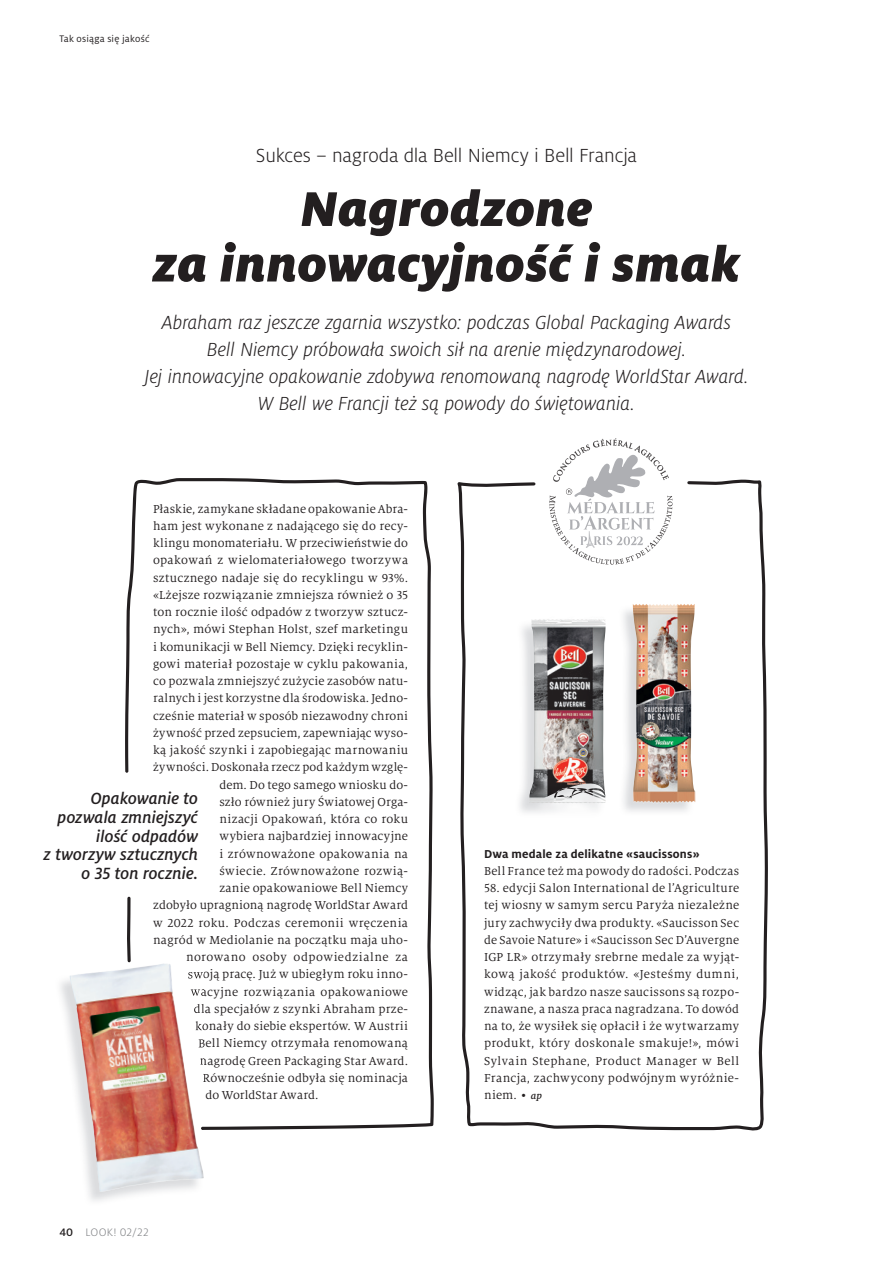
<style>
.page{position:relative;width:893px;height:1263px;background:#fff}
.page>*{position:absolute;margin:0;border:0;box-sizing:border-box;transform-origin:0 0}
.t1{font:italic 900 54px/55.5px "Milo Pro";letter-spacing:.01em;color:#231f20;text-align:center}
.t2{font:italic 300 21px/27px "Milo Pro";letter-spacing:-.005em;color:#231f20;text-align:center}
.t3{font:300 21px "Milo Pro";letter-spacing:-.01em;color:#231f20}
.t4{font:italic 500 18px/18.8px "Milo Pro";letter-spacing:.005em;color:#231f20;text-align:right}
.t5{font:12.75px/17.2px "Milo Serif Pro";letter-spacing:.02em;color:#231f20;text-align:justify}
.t6{font:700 12.75px "Milo Pro";letter-spacing:.015em;color:#231f20}
.t7{font:12.75px "Milo Serif Pro";letter-spacing:.04em;color:#231f20}
.t8{font:300 12px "Milo Pro";letter-spacing:.025em;color:#808285}
.t9{font:10.5px "Milo Pro";letter-spacing:.02em;color:#231f20}
.s1{font-weight:500;color:#231f20}
.s2{font-weight:500;font-style:italic;font-size:10.5px}
</style>
<div class="page">
<svg style="left:125px;top:478px;width:309px;height:652px"></svg>
<svg style="left:126px;top:895px;width:6px;height:68px"></svg>
<svg style="left:553px;top:438px;width:116px;height:40px"></svg>
<svg style="left:457px;top:478px;width:311px;height:653px"></svg>
<img style="left:60px;top:963px;width:144px;height:238px">
<svg style="left:187px;top:963px;width:17px;height:1px"></svg>
<img style="left:188px;top:969px;width:16px;height:12px">
<svg style="left:191px;top:987px;width:13px;height:11px"></svg>
<svg style="left:194px;top:1004px;width:10px;height:11px"></svg>
<svg style="left:196px;top:1021px;width:8px;height:29px"></svg>
<svg style="left:200px;top:1056px;width:4px;height:11px"></svg>
<img style="left:70px;top:963px;width:99px;height:196px">
<p class="t9" style="left:60px;top:33px;width:92px">Tak osiąga się jakość</p>
<h2 class="t3" style="left:256px;top:144px;width:382px">Sukces – nagroda dla Bell Niemcy i Bell Francja</h2>
<h1 class="t1" style="left:153px;top:181px;width:588px">Nagrodzone<br>za innowacyjność i smak</h1>
<p class="t2" style="left:145px;top:309px;width:605px">Abraham raz jeszcze zgarnia wszystko: podczas Global Packaging Awards<br>Bell Niemcy próbowała swoich sił na arenie międzynarodowej.<br>Jej innowacyjne opakowanie zdobywa renomowaną nagrodę WorldStar Award.<br>W Bell we Francji też są powody do świętowania.</p>
<p class="t5" style="left:153px;top:500px;width:257px">Płaskie, zamykane składane opakowanie Abra-</p>
<p class="t5" style="left:153px;top:517px;width:256px">ham jest wykonane z nadającego się do recy-</p>
<p class="t5" style="left:153px;top:534px;width:256px">klingu monomateriału. W przeciwieństwie do</p>
<p class="t5" style="left:153px;top:552px;width:257px">opakowań z wielomateriałowego tworzywa</p>
<p class="t5" style="left:153px;top:569px;width:256px">sztucznego nadaje się do recyklingu w 93%.</p>
<p class="t5" style="left:153px;top:586px;width:257px">«Lżejsze rozwiązanie zmniejsza również o 35</p>
<p class="t5" style="left:153px;top:603px;width:257px">ton rocznie ilość odpadów z tworzyw sztucz-</p>
<p class="t5" style="left:153px;top:621px;width:257px">nych», mówi Stephan Holst, szef marketingu</p>
<p class="t5" style="left:153px;top:638px;width:257px">i komunikacji w Bell Niemcy. Dzięki recyklin-</p>
<p class="t5" style="left:153px;top:655px;width:256px">gowi materiał pozostaje w cyklu pakowania,</p>
<p class="t5" style="left:153px;top:672px;width:257px">co pozwala zmniejszyć zużycie zasobów natu-</p>
<p class="t5" style="left:153px;top:690px;width:257px">ralnych i jest korzystne dla środowiska. Jedno-</p>
<p class="t5" style="left:153px;top:707px;width:257px">cześnie materiał w sposób niezawodny chroni</p>
<p class="t5" style="left:153px;top:724px;width:257px">żywność przed zepsuciem, zapewniając wyso-</p>
<p class="t5" style="left:153px;top:741px;width:257px">ką jakość szynki i zapobiegając marnowaniu</p>
<p class="t5" style="left:153px;top:759px;width:257px">żywności. Doskonała rzecz pod każdym wzglę-</p>
<p class="t5" style="left:219px;top:776px;width:190px">dem. Do tego samego wniosku do-</p>
<p class="t5" style="left:219px;top:793px;width:190px">szło również jury Światowej Orga-</p>
<p class="t5" style="left:219px;top:810px;width:190px">nizacji Opakowań, która co roku</p>
<p class="t5" style="left:219px;top:828px;width:190px">wybiera najbardziej innowacyjne</p>
<p class="t5" style="left:219px;top:845px;width:190px">i zrównoważone opakowania na</p>
<p class="t5" style="left:219px;top:862px;width:190px">świecie. Zrównoważone rozwią-</p>
<p class="t5" style="left:219px;top:879px;width:190px">zanie opakowaniowe Bell Niemcy</p>
<p class="t5" style="left:153px;top:897px;width:257px">zdobyło upragnioną nagrodę WorldStar Award</p>
<p class="t5" style="left:153px;top:914px;width:257px">w 2022 roku. Podczas ceremonii wręczenia</p>
<p class="t5" style="left:153px;top:931px;width:256px">nagród w Mediolanie na początku maja uho-</p>
<p class="t7" style="left:186px;top:950px;width:223px">norowano osoby odpowiedzialne za</p>
<p class="t5" style="left:188px;top:966px;width:222px">swoją pracę. Już w ubiegłym roku inno-</p>
<p class="t5" style="left:191px;top:983px;width:219px">wacyjne rozwiązania opakowaniowe</p>
<p class="t5" style="left:194px;top:1000px;width:216px">dla specjałów z szynki Abraham prze-</p>
<p class="t5" style="left:195px;top:1017px;width:215px">konały do siebie ekspertów. W Austrii</p>
<p class="t5" style="left:198px;top:1035px;width:212px">Bell Niemcy otrzymała renomowaną</p>
<p class="t5" style="left:200px;top:1052px;width:210px">nagrodę Green Packaging Star Award.</p>
<p class="t5" style="left:203px;top:1069px;width:207px">Równocześnie odbyła się nominacja</p>
<p class="t5" style="left:206px;top:1086px;width:114px">do WorldStar Award.</p>
<h3 class="t4" style="left:44px;top:789px;width:156px">Opakowanie to pozwala zmniejszyć ilość odpadów<br>z tworzyw sztucznych o 35 ton rocznie.</h3>
<p class="t8" style="left:60px;top:1226px;width:91px"><span class="s1">40</span> LOOK! 02/22</p>
<p class="t6" style="left:484px;top:846px;width:217px">Dwa medale za delikatne «saucissons»</p>
<p class="t5" style="left:484px;top:862px;width:257px">Bell France też ma powody do radości. Podczas</p>
<p class="t5" style="left:484px;top:879px;width:257px">58. edycji Salon International de lʼAgriculture tej wiosny w samym sercu Paryża niezależne jury zachwyciły dwa produkty. «Saucisson Sec de Savoie Nature» i «Saucisson Sec DʼAuvergne IGP LR» otrzymały srebrne medale za wyjąt&shy;kową jakość produktów. «Jesteśmy dumni, widząc, jak bardzo nasze saucissons są rozpo&shy;znawane, a nasza praca nagradzana. To dowód na to, że wysiłek się opłacił i że wytwarzamy produkt, który doskonale smakuje!», mówi Sylvain Stephane, Product Manager w Bell Francja, zachwycony podwójnym wyróżnie&shy;niem. • <span class="s2">ap</span></p>
</div>
